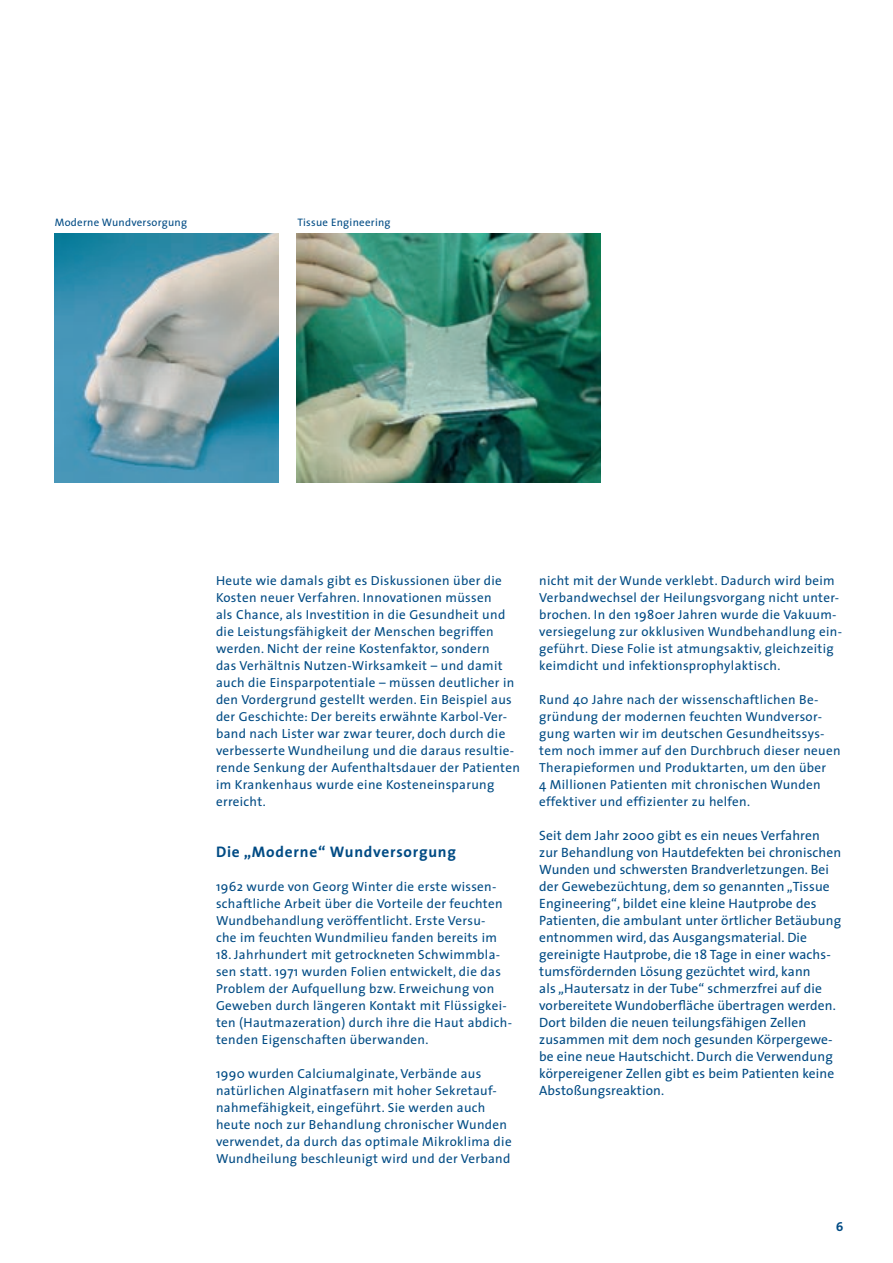
<style>
.page{position:relative;width:893px;height:1263px;background:#fff}
.page>*{position:absolute;margin:0;border:0;box-sizing:border-box;transform-origin:0 0}
.t1{font:700 15.3px "The Sans";letter-spacing:.05em;color:#004b84}
.t2{font:13.5px/17px "The Sans";letter-spacing:.01em;color:#004b84}
.t3{font:13.2px/17px "The Sans";letter-spacing:.025em;color:#004b84}
.t4{font:13.2px "The Sans Bold Expert";color:#004b84}
.t5{font:10.8px "The Sans";letter-spacing:.025em;color:#004b84}
</style>
<div class="page">
<img style="left:55px;top:234px;width:223px;height:249px">
<img style="left:297px;top:234px;width:304px;height:249px">
<p class="t5" style="left:55px;top:214px;width:134px">Moderne Wundversorgung</p>
<p class="t5" style="left:298px;top:214px;width:95px">Tissue Engineering</p>
<p class="t3" style="left:216px;top:571px;width:305px">Heute wie damals gibt es Diskussionen über die Kosten neuer Verfahren. Innovationen müssen<br>als Chance, als Investition in die Gesundheit und die Leistungsfähigkeit der Menschen begriffen werden. Nicht der reine Kostenfaktor, sondern<br>das Verhältnis Nutzen-Wirksamkeit – und damit auch die Einsparpotentiale – müssen deutlicher in den Vordergrund gestellt werden. Ein Beispiel aus der Geschichte: Der bereits erwähnte Karbol-Ver&shy;band nach Lister war zwar teurer, doch durch die verbesserte Wundheilung und die daraus resultie&shy;rende Senkung der Aufenthaltsdauer der Patienten im Krankenhaus wurde eine Kosteneinsparung erreicht.</p>
<p class="t1" style="left:216px;top:839px;width:241px">Die „Moderne“ Wundversorgung</p>
<p class="t3" style="left:216px;top:877px;width:288px">1962 wurde von Georg Winter die erste wissen&shy;schaftliche Arbeit über die Vorteile der feuchten Wundbehandlung veröffentlicht. Erste Versu&shy;che im feuchten Wundmilieu fanden bereits im</p>
<p class="t3" style="left:216px;top:945px;width:298px">18. Jahrhundert mit getrockneten Schwimmbla&shy;sen statt. 1971 wurden Folien entwickelt, die das Problem der Aufquellung bzw. Erweichung von Geweben durch längeren Kontakt mit Flüssigkei&shy;ten (Hautmazeration) durch ihre die Haut abdich&shy;tenden Eigenschaften überwanden.</p>
<p class="t3" style="left:216px;top:1065px;width:297px">1990 wurden Calciumalginate, Verbände aus natürlichen Alginatfasern mit hoher Sekretauf&shy;nahmefähigkeit, eingeführt. Sie werden auch heute noch zur Behandlung chronischer Wunden verwendet, da durch das optimale Mikroklima die Wundheilung beschleunigt wird und der Verband</p>
<p class="t3" style="left:539px;top:571px;width:304px">nicht mit der Wunde verklebt. Dadurch wird beim Verbandwechsel der Heilungsvorgang nicht unter&shy;brochen. In den 1980er Jahren wurde die Vakuum&shy;versiegelung zur okklusiven Wundbehandlung ein&shy;geführt. Diese Folie ist atmungsaktiv, gleichzeitig keimdicht und infektionsprophylaktisch.</p>
<p class="t3" style="left:539px;top:690px;width:303px">Rund 40 Jahre nach der wissenschaftlichen Be&shy;gründung der modernen feuchten Wundversor&shy;gung warten wir im deutschen Gesundheitssys&shy;tem noch immer auf den Durchbruch dieser neuen Therapieformen und Produktarten, um den über<br>4 Millionen Patienten mit chronischen Wunden effektiver und effizienter zu helfen.</p>
<p class="t2" style="left:539px;top:826px;width:304px">Seit dem Jahr 2000 gibt es ein neues Verfahren zur Behandlung von Hautdefekten bei chronischen Wunden und schwersten Brandverletzungen. Bei der Gewebezüchtung, dem so genannten „Tissue Engineering“, bildet eine kleine Hautprobe des Patienten, die ambulant unter örtlicher Betäubung entnommen wird, das Ausgangsmaterial. Die gereinigte Hautprobe, die 18 Tage in einer wachs&shy;tumsfördernden Lösung gezüchtet wird, kann<br>als „Hautersatz in der Tube“ schmerzfrei auf die vorbereitete Wundoberfläche übertragen werden.<br>Dort bilden die neuen teilungsfähigen Zellen zusammen mit dem noch gesunden Körpergewe&shy;be eine neue Hautschicht. Durch die Verwendung körpereigener Zellen gibt es beim Patienten keine Abstoßungsreaktion.</p>
<p class="t4" style="left:836px;top:1215px;width:9px">6</p>
</div>
